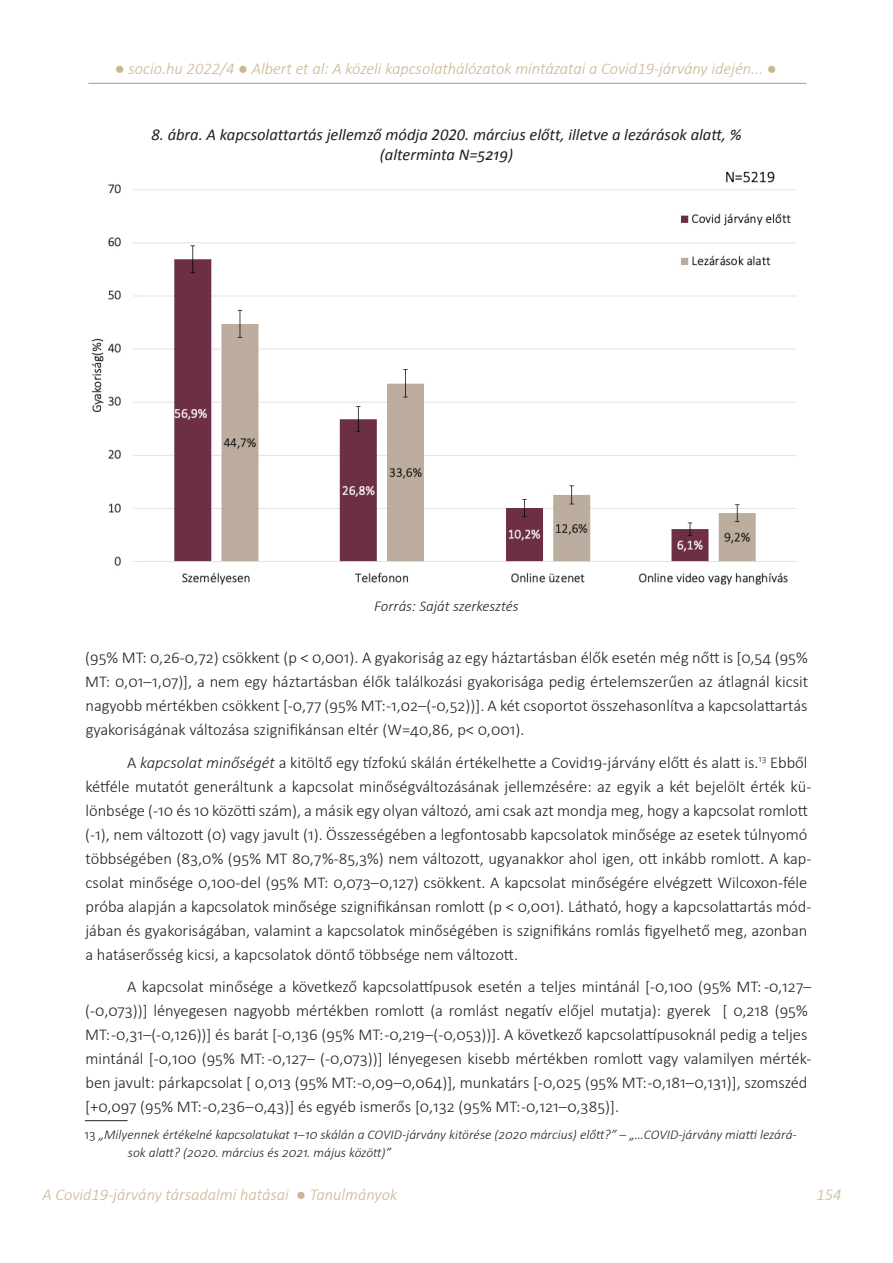
<style>
.page{position:relative;width:893px;height:1263px;background:#fff}
.page>*{position:absolute;margin:0;border:0;box-sizing:border-box;transform-origin:0 0}
.socio_hu_szoveg{font:300 16.5px/24px "Calibri";color:#231f20}
.t1{font:italic 300 16.5px "Calibri";color:#c9b792}
.tablazatcim{font:italic 16.5px/19.8px "Calibri";color:#231f20;text-align:center}
.kepalairas{font:italic 300 15px "Calibri";color:#231f20}
.labjegyzet{font:italic 300 13.5px/18px "Calibri";color:#231f20}
.s1{font-style:italic}
.s2{font-style:normal}
</style>
<div class="page">
<hr style="left:88px;top:83px;width:718px;height:1px;background:#c19c46">
<hr style="left:85px;top:1120px;width:43px;height:1px;background:#231f20">
<img style="left:91px;top:171px;width:706px;height:414px">
<p class="t1" style="left:115px;top:58px;width:664px">● socio.hu 2022/4 ● Albert et al: A közeli kapcsolathálózatok mintázatai a Covid19-járvány idején... ●</p>
<p class="tablazatcim" style="left:151px;top:124px;width:592px">8. ábra. A kapcsolattartás jellemző módja 2020. március előtt, illetve a lezárások alatt, % (alterminta N=5219)</p>
<p class="kepalairas" style="left:374px;top:596px;width:146px">Forrás: Saját szerkesztés</p>
<p class="socio_hu_szoveg" style="left:85px;top:645px;width:724px;text-align:justify">(95% MT: 0,26-0,72) csökkent (p &lt; 0,001). A gyakoriság az egy háztartásban élők esetén még nőtt is [0,54 (95% MT: 0,01–1,07)], a nem egy háztartásban élők találkozási gyakorisága pedig értelemszerűen az átlagnál kicsit nagyobb mértékben csökkent [-0,77 (95% MT: -1,02–(-0,52))]. A két csoportot összehasonlítva a kapcsolattartás gyakoriságának változása szignifikánsan eltér (W=40,86, p&lt; 0,001).</p>
<p class="socio_hu_szoveg" style="left:85px;top:750px;width:728px;text-indent:42px">A <span class="s1">kapcsolat minőségét</span> a kitöltő egy tízfokú skálán értékelhette a Covid19-járvány előtt és alatt is.<sup>13</sup> Ebből kétféle mutatót generáltunk a kapcsolat minőségváltozásának jellemzésére: az egyik a két bejelölt érték kü&shy;lönbsége (-10 és 10 közötti szám), a másik egy olyan változó, ami csak azt mondja meg, hogy a kapcsolat romlott (-1), nem változott (0) vagy javult (1). Összességében a legfontosabb kapcsolatok minősége az esetek túlnyomó többségében (83,0% (95% MT 80,7%-85,3%) nem változott, ugyanakkor ahol igen, ott inkább romlott. A kap&shy;csolat minősége 0,100-del (95% MT: 0,073–0,127) csökkent. A kapcsolat minőségére elvégzett Wilcoxon-féle próba alapján a kapcsolatok minősége szignifikánsan romlott (p &lt; 0,001). Látható, hogy a kapcsolattartás mód&shy;jában és gyakoriságában, valamint a kapcsolatok minőségében is szignifikáns romlás figyelhető meg, azonban a hatáserősség kicsi, a kapcsolatok döntő többsége nem változott.</p>
<p class="socio_hu_szoveg" style="left:85px;top:974px;width:728px;text-indent:42px">A kapcsolat minősége a következő kapcsolattípusok esetén a teljes mintánál [-0,100 (95% MT: -0,127– (-0,073))] lényegesen nagyobb mértékben romlott (a romlást negatív előjel mutatja): gyerek [ 0,218 (95% MT: -0,31–(-0,126))] és barát [-0,136 (95% MT: -0,219–(-0,053))]. A következő kapcsolattípusoknál pedig a teljes mintánál [-0,100 (95% MT: -0,127– (-0,073))] lényegesen kisebb mértékben romlott vagy valamilyen mérték&shy;ben javult: párkapcsolat [ 0,013 (95% MT: -0,09–0,064)], munkatárs [-0,025 (95% MT: -0,181–0,131)], szomszéd [+0,097 (95% MT: -0,236–0,43)] és egyéb ismerős [0,132 (95% MT: -0,121–0,385)].</p>
<p class="labjegyzet" style="left:128px;top:1125px;width:670px;text-indent:-43px"><span class="s2">13</span> „Milyennek értékelné kapcsolatukat 1–10 skálán a COVID-járvány kitörése (2020 március) előtt?” – „…COVID-járvány miatti lezárá&shy;sok alatt? (2020. március és 2021. május között)”</p>
<p class="t1" style="left:42px;top:1184px;width:356px">A Covid19-járvány társadalmi hatásai ● Tanulmányok</p>
<p class="t1" style="left:816px;top:1184px;width:27px">154</p>
</div>
